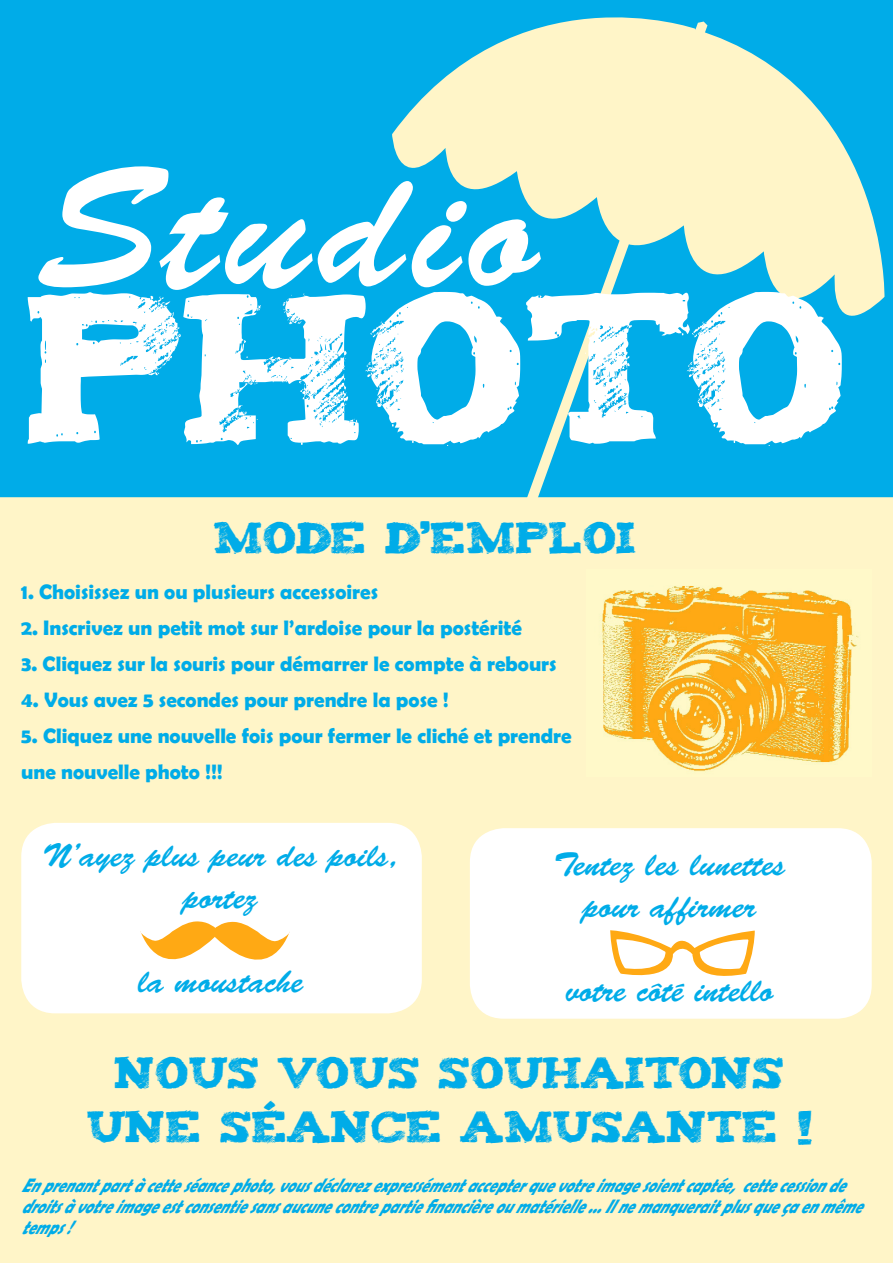
<style>
.page{position:relative;width:893px;height:1263px;background:#fff}
.page>*{position:absolute;margin:0;border:0;box-sizing:border-box;transform-origin:0 0}
.t1{font:172.5px "Brush Script Std";letter-spacing:.05em;color:#fff}
.t2{font:172.5px "Tiza";letter-spacing:-.02em;color:#fff}
.t3{font:36px "Tiza";color:#00ace8}
.t4{font:33px/42px "Brush Script Std";color:#00ace8;text-align:center}
.t5{font:700 21px/36px "Berlin Sans FB Demi";color:#00ace8}
.t6{font:italic 700 19.5px/21px "Berlin Sans FB Demi";color:#00ace8;scale:.75 1}
</style>
<div class="page">
<div style="left:0;top:470px;width:893px;height:793px;background:#fff5c8"></div>
<div style="left:470px;top:828px;width:402px;height:191px;background:#fff;border-radius:34px"></div>
<div style="left:0;top:1px;width:893px;height:495px;background:#00ace8"></div>
<img style="left:602px;top:586px;width:257px;height:186px">
<div style="left:21px;top:823px;width:401px;height:190px;background:#fff;border-radius:34px"></div>
<svg style="left:510px;top:350px;width:197px;height:148px"></svg>
<svg style="left:392px;top:0;width:496px;height:350px"></svg>
<svg style="left:140px;top:921px;width:150px;height:39px"></svg>
<svg style="left:610px;top:930px;width:145px;height:46px"></svg>
<p class="t1" style="left:37px;top:133px;width:503px">Studio</p>
<p class="t2" style="left:23px;top:231px;width:826px">PHOTO</p>
<p class="t3" style="left:214px;top:509px;width:423px">MODE D’EMPLOI</p>
<p class="t5" style="left:21px;top:573px;width:359px">1. Choisissez un ou plusieurs accessoires</p>
<p class="t5" style="left:21px;top:609px;width:502px">2. Inscrivez un petit mot sur l’ardoise pour la postérité</p>
<p class="t5" style="left:21px;top:645px;width:537px">3. Cliquez sur la souris pour démarrer le compte à rebours</p>
<p class="t5" style="left:21px;top:681px;width:429px">4. Vous avez 5 secondes pour prendre la pose !</p>
<p class="t5" style="left:21px;top:717px;width:552px">5. Cliquez une nouvelle fois pour fermer le cliché et prendre une nouvelle photo !!!</p>
<p class="t4" style="left:43px;top:835px;width:357px">N’ayez plus peur des poils, portez</p>
<p class="t4" style="left:138px;top:961px;width:167px">la moustache</p>
<p class="t4" style="left:554px;top:843px;width:233px">Tentez les lunettes</p>
<p class="t4" style="left:583px;top:885px;width:174px">pour affirmer</p>
<p class="t4" style="left:566px;top:969px;width:209px">votre côté intello</p>
<p class="t3" style="left:115px;top:1044px;width:671px">NOUS VOUS SOUHAITONS</p>
<p class="t3" style="left:87px;top:1098px;width:728px">UNE SÉANCE AMUSANTE !</p>
<p class="t6" style="left:21px;top:1174px;width:1138px">Enprenantpartàcetteséancephoto,vousdéclarezexpressémentaccepterquevotreimagesoientcaptée,cettecessionde droitsàvotreimageestconsentiesansaucunecontrepartiefinancièreoumatérielle...Ilnemanqueraitplusqueçaenmême temps!</p>
</div>
